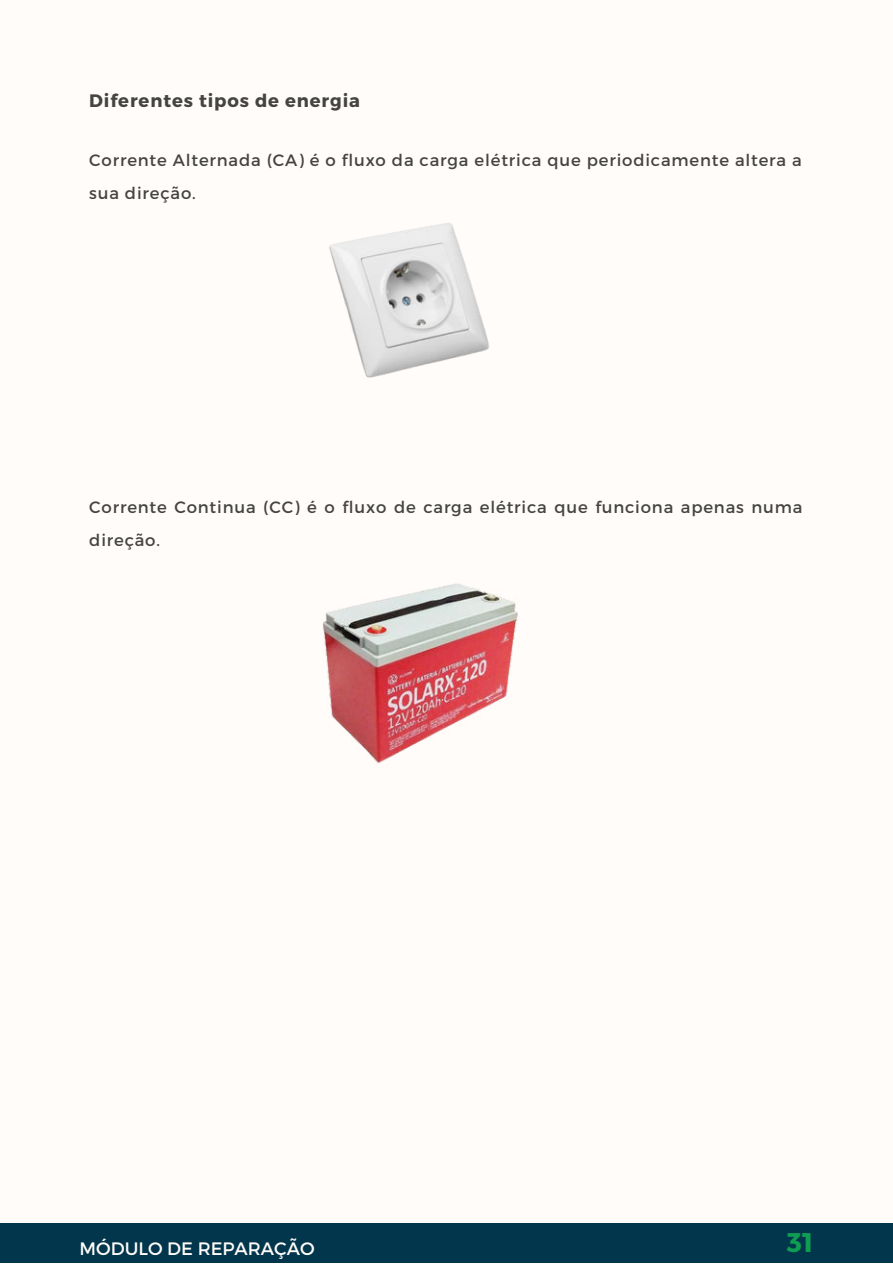
<style>
.page{position:relative;width:893px;height:1264px;background:#fff}
.page>*{position:absolute;margin:0;border:0;box-sizing:border-box;transform-origin:0 0}
.t1{font:700 27px "Montserrat";color:#0f9d51}
.t2{font:700 18px "Montserrat";letter-spacing:.05em;color:#444440}
.t3{font:18px "Montserrat";color:#fffcf9}
.t4{font:16.5px/32.5px "Montserrat";letter-spacing:.05em;color:#444440}
</style>
<div class="page">
<div style="left:0;top:0;width:892px;height:1262px;background:#fffcf9"></div>
<img style="left:329px;top:223px;width:160px;height:155px">
<img style="left:323px;top:583px;width:195px;height:181px">
<div style="left:0;top:1222px;width:892px;height:40px;background:#01364d"></div>
<p class="t2" style="left:89px;top:89px;width:272px">Diferentes tipos de energia</p>
<p class="t4" style="left:89px;top:144px;width:714px">Corrente Alternada (CA) é o fluxo da carga elétrica que periodicamente altera a sua direção.</p>
<p class="t4" style="left:89px;top:491px;width:714px">Corrente Continua (CC) é o fluxo de carga elétrica que funciona apenas numa direção.</p>
<p class="t3" style="left:80px;top:1237px;width:236px">MÓDULO DE REPARAÇÃO</p>
<h1 class="t1" style="left:786px;top:1225px;width:28px">31</h1>
</div>
